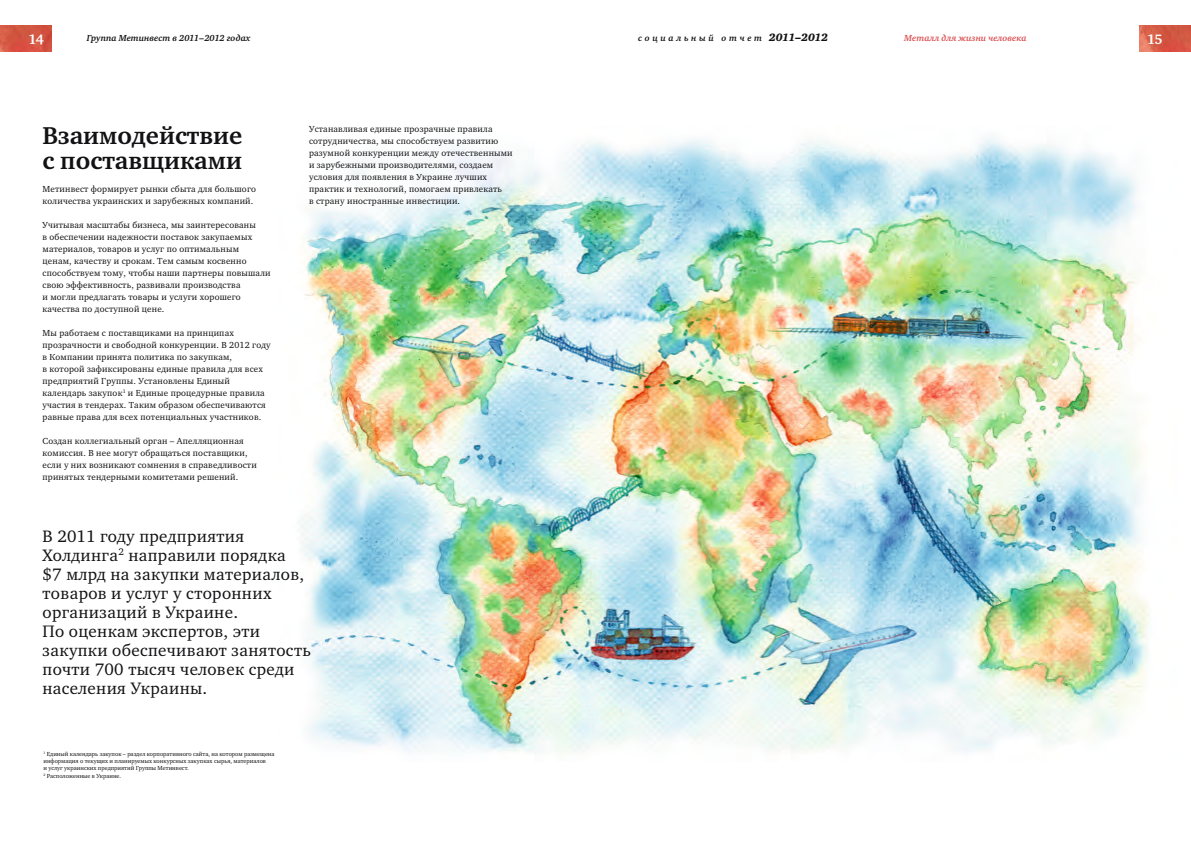
<style>
.page{position:relative;width:1191px;height:842px;background:#fff}
.page>*{position:absolute;margin:0;border:0;box-sizing:border-box;transform-origin:0 0}
.t1{font:700 25px/25px "Charter C";color:#121214}
.t2{font:17px/19px "Charter C";letter-spacing:.02em;color:#121214}
.t3{font:700 14px "Charter C";color:#fff}
.t4{font:9px/12px "Charter C";letter-spacing:.02em;color:#121214}
.t5{font:italic 700 9px "Charter C";color:#121214}
.t6{font:italic 700 9px "Charter C";letter-spacing:.3em;color:#121214}
.t7{font:italic 700 9px "Charter C";color:#dc5254}
.t8{font:6px/7.2px "Charter C";color:#121214}
.s1{font-family:"Charter Black C";font-weight:400;font-size:11px}
</style>
<div class="page">
<img style="left:0;top:26px;width:51px;height:26px">
<img style="left:1140px;top:26px;width:51px;height:26px">
<img style="left:298px;top:136px;width:851px;height:617px">
<h3 class="t3" style="left:28px;top:31px;width:17px">14</h3>
<p class="t5" style="left:87px;top:33px;width:165px">Группа Метинвест в 2011–2012 годах</p>
<p class="t6" style="left:638px;top:33px;width:192px">социальный отчет <span class="s1">2011–2012</span></p>
<p class="t7" style="left:904px;top:33px;width:124px">Металл для жизни человека</p>
<h3 class="t3" style="left:1147px;top:31px;width:17px">15</h3>
<h1 class="t1" style="left:43px;top:123px;width:201px">Взаимодействие с поставщиками</h1>
<p class="t4" style="left:43px;top:183px;width:215px">Метинвест формирует рынки сбыта для большого количества украинских и зарубежных компаний.</p>
<p class="t4" style="left:43px;top:219px;width:230px">Учитывая масштабы бизнеса, мы заинтересованы<br>в обеспечении надежности поставок закупаемых материалов, товаров и услуг по оптимальным<br>ценам, качеству и срокам. Тем самым косвенно способствуем тому, чтобы наши партнеры повышали свою эффективность, развивали производства<br>и могли предлагать товары и услуги хорошего качества по доступной цене.</p>
<p class="t4" style="left:43px;top:327px;width:230px">Мы работаем с поставщиками на принципах прозрачности и свободной конкуренции. В 2012 году в Компании принята политика по закупкам,<br>в которой зафиксированы единые правила для всех предприятий Группы. Установлены Единый календарь закупок<sup>1</sup> и Единые процедурные правила участия в тендерах. Таким образом обеспечиваются равные права для всех потенциальных участников.</p>
<p class="t4" style="left:43px;top:435px;width:216px">Создан коллегиальный орган – Апелляционная комиссия. В нее могут обращаться поставщики, если у них возникают сомнения в справедливости принятых тендерными комитетами решений.</p>
<p class="t4" style="left:309px;top:123px;width:205px">Устанавливая единые прозрачные правила сотрудничества, мы способствуем развитию разумной конкуренции между отечественными и зарубежными производителями, создаем условия для появления в Украине лучших практик и технологий, помогаем привлекать<br>в страну иностранные инвестиции.</p>
<p class="t2" style="left:43px;top:527px;width:270px">В 2011 году предприятия<br>Холдинга<sup>2</sup> направили порядка<br>$7 млрд на закупки материалов, товаров и услуг у сторонних организаций в Украине.<br>По оценкам экспертов, эти закупки обеспечивают занятость почти 700 тысяч человек среди населения Украины.</p>
<p class="t8" style="left:43px;top:750px;width:232px"><sup>1</sup> Единый календарь закупок – раздел корпоративного сайта, на котором размещена информация о текущих и планируемых конкурсных закупках сырья, материалов<br>и услуг украинских предприятий Группы Метинвест.<br><sup>2</sup> Расположенные в Украине.</p>
</div>
